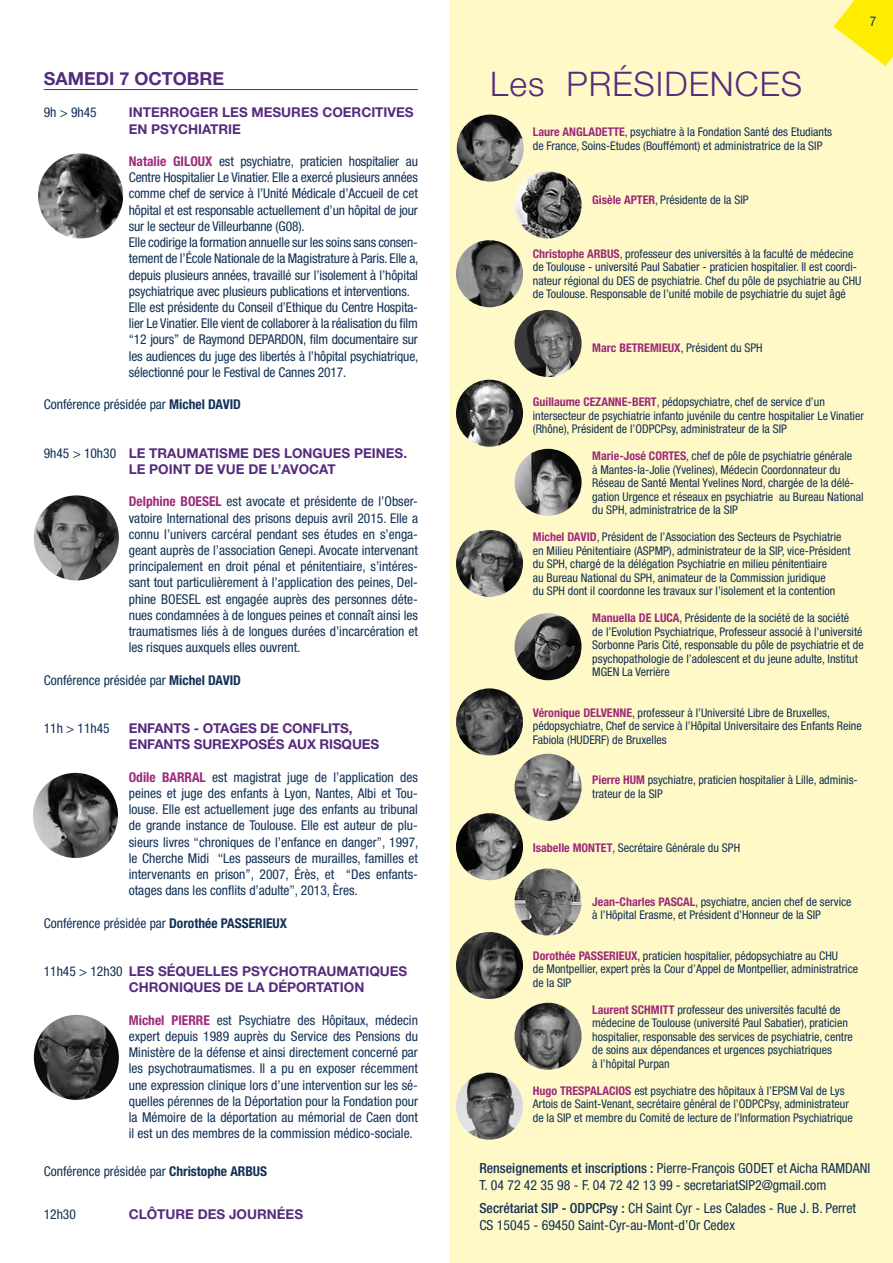
<style>
.page{position:relative;width:893px;height:1263px;background:#fff}
.page>*{position:absolute;margin:0;border:0;box-sizing:border-box;transform-origin:0 0}
.t1{font:300 33.9px "Helvetica Neue LT Std";letter-spacing:.03em;color:#562b7e}
.t2{font:700 18px "Helvetica Neue LT Std";color:#562b7e}
.t3{font:condensed 13.8px/16.6px "Helvetica Neue LT Std";color:#103056}
.t4{font:condensed 13.5px/16.2px "Helvetica Neue LT Std";letter-spacing:-.01em;color:#103056;text-align:justify}
.t5{font:700 13.5px/16.2px "Helvetica Neue LT Std";color:#562b7e}
.t6{font:condensed 13.5px "Helvetica Neue LT Std";color:#003882}
.t7{font:condensed 12px/13.5px "Helvetica Neue LT Std";color:#103056}
.s1{font-weight:700;color:#9d297b}
.s2{font-weight:700}
.s3{font-weight:400;font-stretch:condensed;color:#103056}
.s4{font-weight:500}
</style>
<div class="page">
<div style="left:450px;top:0;width:443px;height:1263px;background:#fff9c7"></div>
<img style="left:34px;top:495px;width:85px;height:85px;border-radius:43px">
<img style="left:33px;top:773px;width:85px;height:85px;border-radius:43px">
<hr style="left:44px;top:89px;width:374px;height:1px;background:#562b7e">
<img style="left:514px;top:171px;width:68px;height:67px;border-radius:34px">
<img style="left:457px;top:115px;width:67px;height:67px;border-radius:34px">
<img style="left:514px;top:310px;width:68px;height:67px;border-radius:34px">
<img style="left:514px;top:449px;width:68px;height:67px;border-radius:34px">
<img style="left:456px;top:380px;width:67px;height:67px;border-radius:34px">
<img style="left:514px;top:868px;width:68px;height:67px;border-radius:34px">
<img style="left:456px;top:813px;width:67px;height:67px;border-radius:34px">
<svg style="left:833px;top:0;width:60px;height:66px"></svg>
<img style="left:34px;top:1015px;width:85px;height:85px;border-radius:43px">
<img style="left:456px;top:240px;width:67px;height:67px;border-radius:34px">
<img style="left:514px;top:613px;width:68px;height:67px;border-radius:34px">
<img style="left:456px;top:688px;width:67px;height:67px;border-radius:34px">
<img style="left:514px;top:754px;width:68px;height:67px;border-radius:34px">
<img style="left:456px;top:932px;width:67px;height:67px;border-radius:34px">
<img style="left:514px;top:1003px;width:68px;height:67px;border-radius:34px">
<img style="left:456px;top:1072px;width:67px;height:68px;border-radius:34px">
<img style="left:38px;top:153px;width:85px;height:85px;border-radius:43px">
<img style="left:456px;top:530px;width:67px;height:67px;border-radius:34px">
<h2 class="t2" style="left:44px;top:68px;width:182px">SAMEDI 7 OCTOBRE</h2>
<p class="t4" style="left:44px;top:105px;width:55px">9h &gt; 9h45</p>
<p class="t5" style="left:129px;top:104px;width:286px">INTERROGER LES MESURES COERCITIVES<br>EN PSYCHIATRIE</p>
<p class="t4" style="left:129px;top:153px;width:291px;text-align:left"><span class="s1">Natalie GILOUX</span> est psychiatre, praticien hospitalier au Centre Hospitalier Le Vinatier. Elle a exercé plusieurs années comme chef de service à l’Unité Médicale d’Accueil de cet hôpital et est responsable actuellement d’un hôpital de jour sur le secteur de Villeurbanne (G08).<br>Elle codirige la formation annuelle sur les soins sans consen&shy;tement de l’École Nationale de la Magistrature à Paris. Elle a, depuis plusieurs années, travaillé sur l’isolement à l’hôpital psychiatrique avec plusieurs publications et interventions.<br>Elle est présidente du Conseil d’Ethique du Centre Hospita&shy;lier Le Vinatier. Elle vient de collaborer à la réalisation du film ‘‘12 jours’’ de Raymond DEPARDON, film documentaire sur les audiences du juge des libertés à l’hôpital psychiatrique, sélectionné pour le Festival de Cannes 2017.</p>
<p class="t4" style="left:44px;top:396px;width:199px">Conférence présidée par <span class="s2">Michel DAVID</span></p>
<p class="t5" style="left:129px;top:444px;width:280px;text-indent:-85px"><span class="s3">9h45 &gt; 10h30</span> LE TRAUMATISME DES LONGUES PEINES.<br>LE POINT DE VUE DE L’AVOCAT</p>
<p class="t4" style="left:129px;top:493px;width:291px"><span class="s1">Delphine BOESEL</span> est avocate et présidente de l’Obser&shy;vatoire International des prisons depuis avril 2015. Elle a connu l’univers carcéral pendant ses études en s’enga&shy;geant auprès de l’association Genepi. Avocate intervenant principalement en droit pénal et pénitentiaire, s’intéres&shy;sant tout particulièrement à l’application des peines, Del&shy;phine BOESEL est engagée auprès des personnes déte&shy;nues condamnées à de longues peines et connaît ainsi les traumatismes liés à de longues durées d’incarcération et les risques auxquels elles ouvrent.</p>
<p class="t4" style="left:44px;top:672px;width:199px">Conférence présidée par <span class="s2">Michel DAVID</span></p>
<p class="t4" style="left:44px;top:720px;width:67px">11h &gt; 11h45</p>
<p class="t5" style="left:129px;top:720px;width:252px">ENFANTS - OTAGES DE CONFLITS,<br>ENFANTS SUREXPOSÉS AUX RISQUES</p>
<p class="t4" style="left:129px;top:769px;width:291px"><span class="s1">Odile BARRAL</span> est magistrat juge de l’application des peines et juge des enfants à Lyon, Nantes, Albi et Tou&shy;louse. Elle est actuellement juge des enfants au tribunal de grande instance de Toulouse. Elle est auteur de plu&shy;sieurs livres ‘‘chroniques de l’enfance en danger’’, 1997, le Cherche Midi ‘‘Les passeurs de murailles, familles et intervenants en prison’’, 2007, Érès, et ‘‘Des enfants&shy;otages dans les conflits d’adulte’’, 2013, Ères.</p>
<p class="t4" style="left:44px;top:915px;width:245px">Conférence présidée par <span class="s2">Dorothée PASSERIEUX</span></p>
<p class="t5" style="left:129px;top:963px;width:280px;text-indent:-85px"><span class="s3">11h45 &gt; 12h30</span> LES SÉQUELLES PSYCHOTRAUMATIQUES<br>CHRONIQUES DE LA DÉPORTATION</p>
<p class="t4" style="left:129px;top:1012px;width:291px"><span class="s1">Michel PIERRE</span> est Psychiatre des Hôpitaux, médecin expert depuis 1989 auprès du Service des Pensions du Ministère de la défense et ainsi directement concerné par les psychotraumatismes. Il a pu en exposer récemment une expression clinique lors d’une intervention sur les sé&shy;quelles pérennes de la Déportation pour la Fondation pour la Mémoire de la déportation au mémorial de Caen dont il est un des membres de la commission médico-sociale.</p>
<p class="t4" style="left:44px;top:1163px;width:225px">Conférence présidée par <span class="s2">Christophe ARBUS</span></p>
<p class="t4" style="left:44px;top:1206px;width:34px">12h30</p>
<p class="t5" style="left:129px;top:1206px;width:176px">CLÔTURE DES JOURNÉES</p>
<h1 class="t1" style="left:490px;top:64px;width:313px">Les PRÉSIDENCES</h1>
<p class="t7" style="left:533px;top:125px;width:301px"><span class="s1">Laure ANGLADETTE</span>, psychiatre à la Fondation Santé des Etudiants de France, Soins-Etudes (Bouffémont) et administratrice de la SIP</p>
<p class="t7" style="left:592px;top:193px;width:158px"><span class="s1">Gisèle APTER</span>, Présidente de la SIP</p>
<p class="t6" style="left:870px;top:13px;width:8px">7</p>
<p class="t7" style="left:533px;top:247px;width:330px"><span class="s1">Christophe ARBUS</span>, professeur des universités à la faculté de médecine de Toulouse - université Paul Sabatier - praticien hospitalier. Il est coordi&shy;nateur régional du DES de psychiatrie. Chef du pôle de psychiatrie au CHU de Toulouse. Responsable de l’unité mobile de psychiatrie du sujet âgé</p>
<p class="t7" style="left:592px;top:341px;width:172px"><span class="s1">Marc BETREMIEUX</span>, Président du SPH</p>
<p class="t7" style="left:533px;top:395px;width:333px"><span class="s1">Guillaume CEZANNE-BERT</span>, pédopsychiatre, chef de service d’un intersecteur de psychiatrie infanto juvénile du centre hospitalier Le Vinatier (Rhône), Président de l’ODPCPsy, administrateur de la SIP</p>
<p class="t7" style="left:592px;top:449px;width:273px"><span class="s1">Marie-José CORTES</span>, chef de pôle de psychiatrie générale<br>à Mantes-la-Jolie (Yvelines), Médecin Coordonnateur du Réseau de Santé Mental Yvelines Nord, chargée de la délé&shy;gation Urgence et réseaux en psychiatrie au Bureau National du SPH, administratrice de la SIP</p>
<p class="t7" style="left:533px;top:530px;width:319px"><span class="s1">Michel DAVID</span>, Président de l’Association des Secteurs de Psychiatrie en Milieu Pénitentiaire (ASPMP), administrateur de la SIP, vice-Président du SPH, chargé de la délégation Psychiatrie en milieu pénitentiaire<br>au Bureau National du SPH, animateur de la Commission juridique<br>du SPH dont il coordonne les travaux sur l’isolement et la contention</p>
<p class="t7" style="left:592px;top:611px;width:273px"><span class="s1">Manuella DE LUCA</span>, Présidente de la société de la société<br>de l’Evolution Psychiatrique, Professeur associé à l’université Sorbonne Paris Cité, responsable du pôle de psychiatrie et de psychopathologie de l’adolescent et du jeune adulte, Institut MGEN La Verrière</p>
<p class="t7" style="left:533px;top:706px;width:330px"><span class="s1">Véronique DELVENNE</span>, professeur à l’Université Libre de Bruxelles, pédopsychiatre, Chef de service à l’Hôpital Universitaire des Enfants Reine<br>Fabiola (HUDERF) de Bruxelles</p>
<p class="t7" style="left:592px;top:773px;width:267px"><span class="s1">Pierre HUM</span> psychiatre, praticien hospitalier à Lille, adminis&shy;trateur de la SIP</p>
<p class="t7" style="left:533px;top:841px;width:209px"><span class="s1">Isabelle MONTET</span>, Secrétaire Générale du SPH</p>
<p class="t7" style="left:592px;top:895px;width:261px"><span class="s1">Jean-Charles PASCAL</span>, psychiatre, ancien chef de service à l’Hôpital Erasme, et Président d’Honneur de la SIP</p>
<p class="t7" style="left:533px;top:949px;width:327px"><span class="s1">Dorothée PASSERIEUX</span>, praticien hospitalier, pédopsychiatre au CHU<br>de Montpellier, expert près la Cour d’Appel de Montpellier, administratrice de la SIP</p>
<p class="t7" style="left:592px;top:1003px;width:262px"><span class="s1">Laurent SCHMITT</span> professeur des universités faculté de médecine de Toulouse (université Paul Sabatier), praticien hospitalier, responsable des services de psychiatrie, centre de soins aux dépendances et urgences psychiatriques<br>à l’hôpital Purpan</p>
<p class="t7" style="left:533px;top:1084px;width:322px"><span class="s1">Hugo TRESPALACIOS</span> est psychiatre des hôpitaux à l’EPSM Val de Lys<br>Artois de Saint-Venant, secrétaire général de l’ODPCPsy, administrateur de la SIP et membre du Comité de lecture de l’Information Psychiatrique</p>
<p class="t3" style="left:479px;top:1160px;width:392px"><span class="s4">Renseignements et inscriptions :</span> Pierre-François GODET et Aicha RAMDANI<br>T. 04 72 42 35 98 - F. 04 72 42 13 99 - secretariatSIP2@gmail.com</p>
<p class="t3" style="left:479px;top:1200px;width:378px"><span class="s4">Secrétariat SIP - ODPCPsy :</span> CH Saint Cyr - Les Calades - Rue J. B. Perret<br>CS 15045 - 69450 Saint-Cyr-au-Mont-d’Or Cedex</p>
</div>
